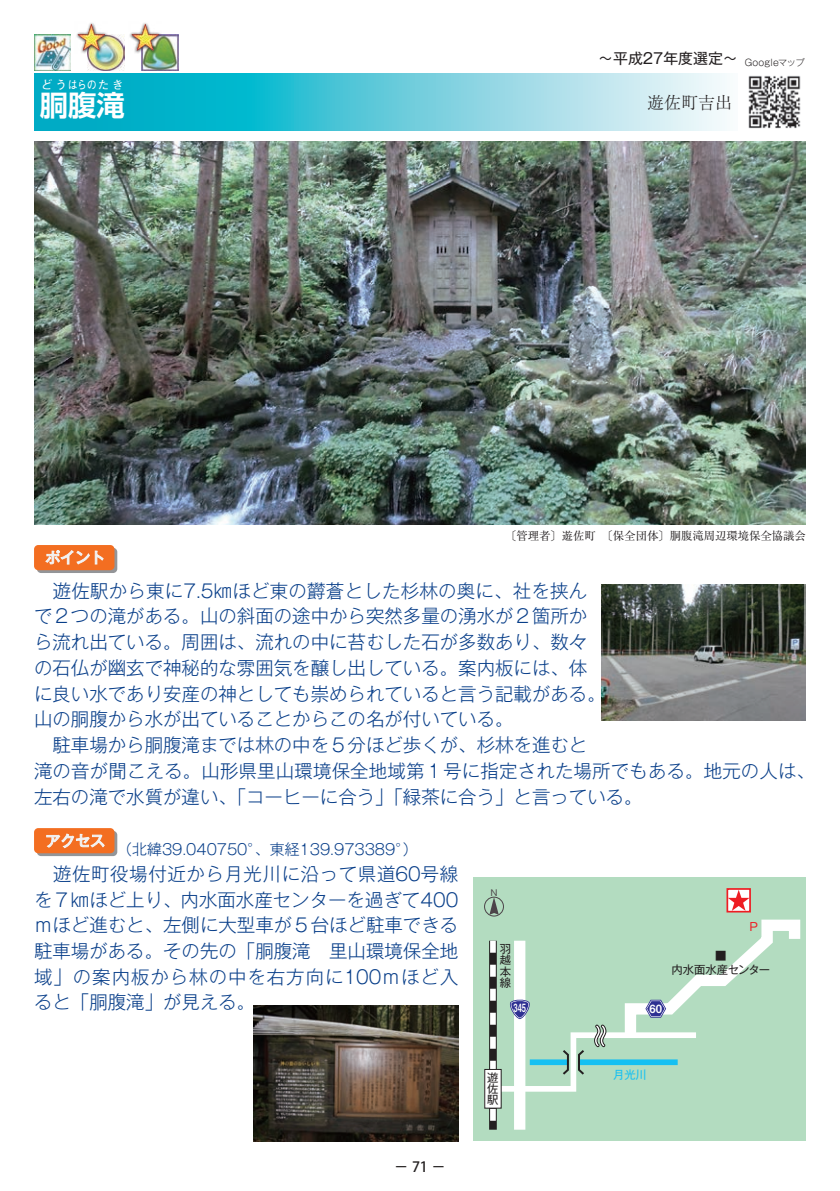
<style>
.page{position:relative;width:840px;height:1191px;background:#fff}
.page>*{position:absolute;margin:0;border:0;box-sizing:border-box;transform-origin:0 0}
.t1{font:700 28.4px "Shin Go Pro De";color:#fff}
.t2{font:300 18.4px/25.8px "Gothic MB101 Pro";color:#083e89}
.t3{font:300 17px "Ryumin Pro";color:#231f20}
.t4{font:300 14.8px "Gothic MB101 Pro";color:#083e89}
.t5{font:14.8px "Gothic MB101 Pro";color:#231f20}
.t6{font:500 14.2px "Koz Go Pro";color:#231f20}
.t7{font:11.4px "Ryumin Pro";color:#231f20}
.t8{font:11.4px/11.4px "Gothic MB101 Pro";letter-spacing:-.01em;color:#231f20;text-align:justify}
.t9{font:700 11.4px "Shin Go Pro De";letter-spacing:.135em;color:#fff}
.t10{font:11.4px "Gothic MB101 Pro";color:#15c0f2}
.t11{font:11.4px "Midashi Go Pro MB31";color:#fff;scale:.66 1}
.t12{font:11.4px "Midashi Go Pro MB31";color:#fff}
.t13{font:11.4px "Gothic MB101 Pro";color:#ee1d23}
.t14{font:8.6px "Gothic MB101 Pro";color:#4c4449}
</style>
<div class="page">
<svg style="left:34px;top:74px;width:693px;height:56px;background:#5ecadb"></svg>
<img style="left:34px;top:142px;width:771px;height:382px">
<img style="left:601px;top:584px;width:204px;height:136px">
<img style="left:254px;top:1005px;width:204px;height:136px">
<svg style="left:37px;top:548px;width:80px;height:25px"></svg>
<div style="left:34px;top:545px;width:80px;height:25px;background:#f36e21;border-radius:4px"></div>
<svg style="left:45px;top:550px;width:59px;height:14px"></svg>
<svg style="left:37px;top:831px;width:80px;height:25px"></svg>
<div style="left:34px;top:828px;width:80px;height:25px;background:#f36e21;border-radius:4px"></div>
<svg style="left:46px;top:833px;width:59px;height:15px"></svg>
<img style="left:748px;top:75px;width:53px;height:54px">
<img style="left:34px;top:34px;width:37px;height:37px">
<img style="left:88px;top:34px;width:37px;height:37px">
<img style="left:142px;top:34px;width:37px;height:37px">
<svg style="left:76px;top:23px;width:32px;height:30px"></svg>
<img style="left:77px;top:24px;width:29px;height:27px">
<svg style="left:129px;top:23px;width:33px;height:30px"></svg>
<img style="left:130px;top:24px;width:30px;height:27px">
<div style="left:473px;top:877px;width:332px;height:264px;background:#b3dcc0"></div>
<div style="left:726px;top:888px;width:24px;height:24px;border:2px solid #ee1d23"></div>
<div style="left:484px;top:1069px;width:17px;height:39px;background:#fff"></div>
<div style="left:484px;top:1069px;width:17px;height:39px;border:1px solid #231f20"></div>
<div style="left:484px;top:897px;width:19px;height:19px;border:1px solid #4c4449;border-radius:50%"></div>
<svg style="left:487px;top:889px;width:314px;height:240px"></svg>
<p class="t9" style="left:41px;top:76px;width:84px">どうはらのたき</p>
<h1 class="t1" style="left:40px;top:82px;width:87px">胴腹滝</h1>
<p class="t5" style="left:598px;top:46px;width:208px">～平成27年度選定～ <sub>Googleマップ</sub></p>
<p class="t3" style="left:646px;top:89px;width:87px">遊佐町吉出</p>
<p class="t7" style="left:505px;top:527px;width:302px">〔管理者〕遊佐町　〔保全団体〕胴腹滝周辺環境保全協議会</p>
<p class="t2" style="left:34px;top:575px;width:782px">　遊佐駅から東に7.5㎞ほど東の欝蒼とした杉林の奥に、社を挟ん<br>で２つの滝がある。山の斜面の途中から突然多量の湧水が２箇所か<br>ら流れ出ている。周囲は、流れの中に苔むした石が多数あり、数々<br>の石仏が幽玄で神秘的な雰囲気を醸し出している。案内板には、体<br>に良い水であり安産の神としても崇められていると言う記載がある。<br>山の胴腹から水が出ていることからこの名が付いている。<br>　駐車場から胴腹滝までは林の中を５分ほど歩くが、杉林を進むと<br>滝の音が聞こえる。山形県里山環境保全地域第１号に指定された場所でもある。地元の人は、左右の滝で水質が違い、「コーヒーに合う」「緑茶に合う」と言っている。</p>
<p class="t4" style="left:117px;top:836px;width:302px">（北緯39.040750°、東経139.973389°）</p>
<p class="t2" style="left:34px;top:858px;width:425px;text-align:justify">　遊佐町役場付近から月光川に沿って県道60号線を７㎞ほど上り、内水面水産センターを過ぎて400ｍほど進むと、左側に大型車が５台ほど駐車できる駐車場がある。その先の「胴腹滝　里山環境保全地域」の案内板から林の中を右方向に100ｍほど入ると「胴腹滝」が見える。</p>
<p class="t14" style="left:489px;top:885px;width:10px">Ｎ</p>
<p class="t13" style="left:747px;top:917px;width:13px">Ｐ</p>
<p class="t8" style="left:671px;top:947px;width:100px;line-height:13.6px;text-align:center">■<br>内水面水産センター</p>
<p class="t8" style="left:499px;top:941px;width:13px">羽越本線</p>
<p class="t11" style="left:513px;top:998px;width:20px">345</p>
<p class="t12" style="left:649px;top:999px;width:14px">60</p>
<p class="t6" style="left:394px;top:1158px;width:53px">－71－</p>
<p class="t8" style="left:487px;top:1070px;width:13px">遊佐駅</p>
<p class="t10" style="left:612px;top:1064px;width:35px">月光川</p>
</div>
